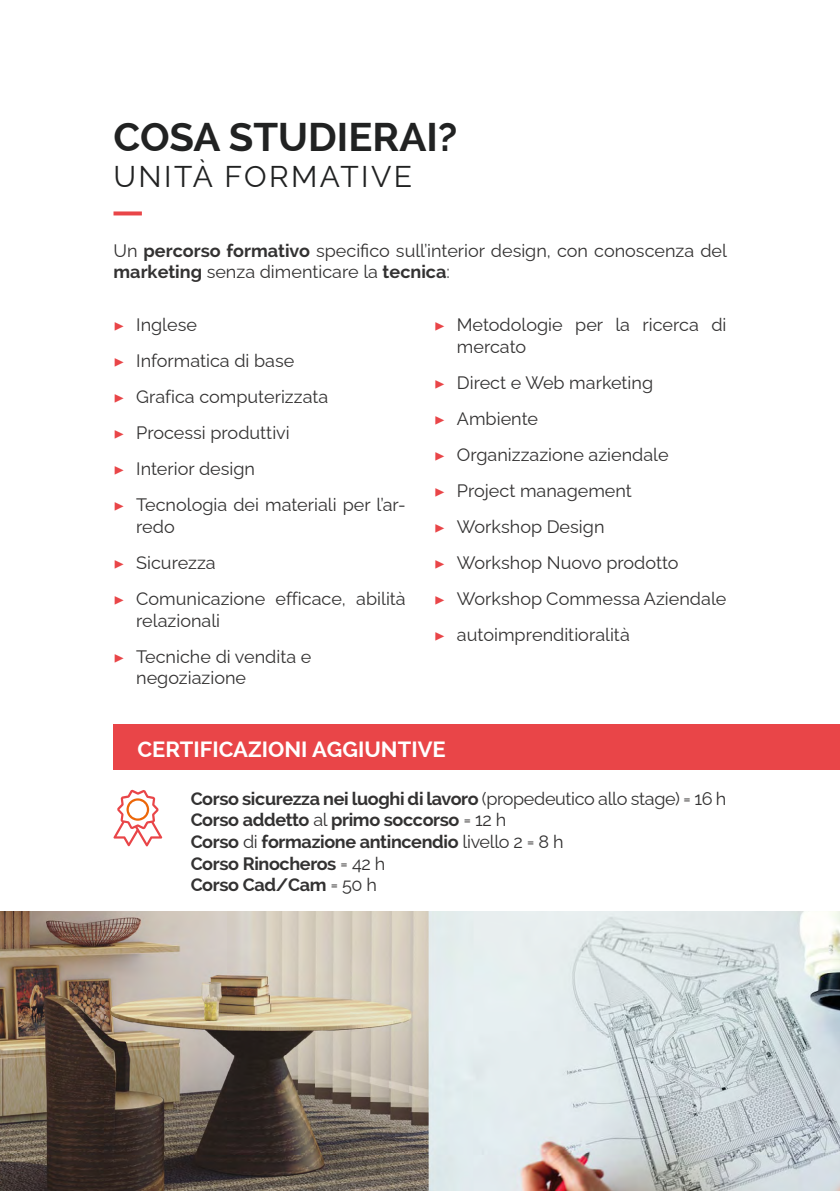
<style>
.page{position:relative;width:840px;height:1191px;background:#fff}
.page>*{position:absolute;margin:0;border:0;box-sizing:border-box;transform-origin:0 0}
.t1{font:700 40px "Raleway";color:#212222}
.t2{font:30px "Raleway";letter-spacing:.08em;color:#212222}
.t3{font:700 22px "Raleway";color:#fff}
.t4{font:18px/36px "Raleway";color:#333232}
.t5{font:700 18px/21.6px "Raleway";letter-spacing:-.02em;color:#333232}
.s1{font-weight:700}
.s2{font-family:"Minion Pro";color:#e94548}
.s3{font-weight:400}
</style>
<div class="page">
<img style="left:0;top:911px;width:839px;height:280px">
<div style="left:113px;top:724px;width:726px;height:45px;background:#e94548"></div>
<svg style="left:113px;top:211px;width:29px;height:4px"></svg>
<svg style="left:113px;top:789px;width:49px;height:57px"></svg>
<h1 class="t1" style="left:113px;top:114px;width:345px">COSA STUDIERAI?</h1>
<h2 class="t2" style="left:113px;top:152px;width:300px">UNITÀ FORMATIVE</h2>
<p class="t4" style="left:113px;top:238px;width:614px;line-height:21.6px">Un <span class="s1">percorso formativo</span> specifico sull’interior design, con conoscenza del <span class="s1">marketing</span> senza dimenticare la <span class="s1">tecnica</span>:</p>
<p class="t4" style="left:113px;top:305px;width:293px"><span class="s2">▶</span> Inglese<br><span class="s2">▶</span> Informatica di base<br><span class="s2">▶</span> Grafica computerizzata<br><span class="s2">▶</span> Processi produttivi<br><span class="s2">▶</span> Interior design<br><span class="s2">▶</span> Tecnologia dei materiali per l’ar-</p>
<p class="t4" style="left:113px;top:507px;width:293px;text-indent:23px">redo<br><span class="s2">▶</span> Sicurezza<br><span class="s2">▶</span> Comunicazione efficace, abilità</p>
<p class="t4" style="left:113px;top:600px;width:199px;text-indent:23px">relazionali<br><span class="s2">▶</span> Tecniche di vendita e</p>
<p class="t4" style="left:136px;top:658px;width:111px">negoziazione</p>
<p class="t4" style="left:456px;top:312px;width:271px;line-height:21.6px;text-indent:-23px"><span class="s2">▶</span> Metodologie per la ricerca di mercato</p>
<p class="t4" style="left:434px;top:363px;width:293px"><span class="s2">▶</span> Direct e Web marketing<br><span class="s2">▶</span> Ambiente<br><span class="s2">▶</span> Organizzazione aziendale<br><span class="s2">▶</span> Project management<br><span class="s2">▶</span> Workshop Design<br><span class="s2">▶</span> Workshop Nuovo prodotto<br><span class="s2">▶</span> Workshop Commessa Aziendale <span class="s2">▶</span> autoimprenditioralità</p>
<p class="t3" style="left:137px;top:736px;width:310px">CERTIFICAZIONI AGGIUNTIVE</p>
<p class="t5" style="left:190px;top:788px;width:537px">Corso sicurezza nei luoghi di lavoro <span class="s3">(propedeutico allo stage) = 16 h </span>Corso addetto <span class="s3">al</span> primo soccorso <span class="s3">= 12 h<br></span>Corso <span class="s3">di</span> formazione antincendio <span class="s3">livello 2 = 8 h<br></span>Corso Rinocheros <span class="s3">= 42 h<br></span>Corso Cad/Cam <span class="s3">= 50 h</span></p>
</div>
